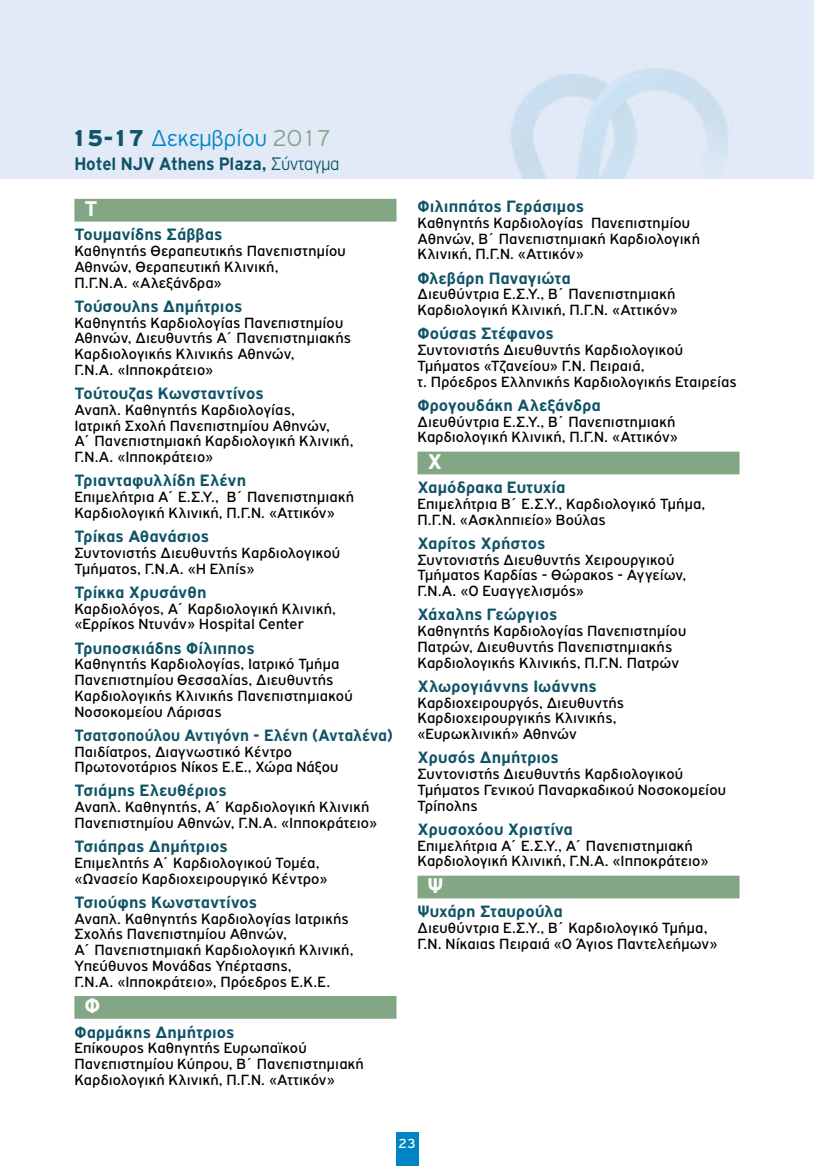
<style>
.page{position:relative;width:814px;height:1166px;background:#fff}
.page>*{position:absolute;margin:0;border:0;box-sizing:border-box;transform-origin:0 0}
.t1{font:300 24.5px "PF Highway Gothic";color:#0084c4}
.t2{font:700 22.75px "PF Highway Gothic";color:#fff}
.t3{font:700 19.25px "PF Highway Gothic";color:#0e5366;scale:.93 1}
.t4{font:700 17.5px "PF Highway Gothic";letter-spacing:.01em;color:#0e5366}
.t5{font:700 17.5px "PF Highway Gothic";letter-spacing:.01em;color:#0e5366;scale:.95 1}
.t6{font:15.75px/15.8px "PF Highway Gothic";letter-spacing:.01em;color:#000}
.t7{font:14px "PF Highway Gothic";color:#fff}
.s1{font-weight:900;color:#0e5366}
.s2{color:#83a785}
.s3{font-weight:300}
</style>
<div class="page">
<div style="left:0;top:0;width:814px;height:179px;background:#e1eaf6"></div>
<img style="left:510px;top:68px;width:218px;height:111px">
<div style="left:396px;top:1132px;width:22px;height:34px;background:#0084c4"></div>
<div style="left:74px;top:199px;width:322px;height:23px;background:#83a785"></div>
<div style="left:74px;top:996px;width:322px;height:23px;background:#83a785"></div>
<div style="left:417px;top:452px;width:322px;height:22px;background:#83a785"></div>
<div style="left:417px;top:875px;width:322px;height:23px;background:#83a785"></div>
<h1 class="t1" style="left:71px;top:125px;width:262px"><span class="s1">15-17</span> Δεκεμβρίου <span class="s2">2017</span></h1>
<p class="t3" style="left:74px;top:153px;width:286px">Hotel NJV Athens Plaza, <span class="s3">Σύνταγμα</span></p>
<h2 class="t2" style="left:84px;top:196px;width:14px">Τ</h2>
<p class="t4" style="left:74px;top:225px;width:149px">Τουμανίδης Σάββας</p>
<p class="t6" style="left:74px;top:243px;width:273px">Καθηγητής Θεραπευτικής Πανεπιστημίου<br>Αθηνών, Θεραπευτική Κλινική,<br>Π.Γ.Ν.Α. «Αλεξάνδρα»</p>
<p class="t4" style="left:74px;top:297px;width:169px">Τούσουλης Δημήτριος</p>
<p class="t6" style="left:74px;top:315px;width:278px">Καθηγητής Καρδιολογίας Πανεπιστημίου Αθηνών, Διευθυντής Α΄ Πανεπιστημιακής Καρδιολογικής Κλινικής Αθηνών,<br>Γ.Ν.Α. «Ιπποκράτειο»</p>
<p class="t4" style="left:74px;top:384px;width:191px">Τούτουζας Κωνσταντίνος</p>
<p class="t6" style="left:74px;top:402px;width:280px">Αναπλ. Καθηγητής Καρδιολογίας,<br>Ιατρική Σχολή Πανεπιστημίου Αθηνών,<br>Α΄ Πανεπιστημιακή Καρδιολογική Κλινική, Γ.Ν.Α. «Ιπποκράτειο»</p>
<p class="t4" style="left:74px;top:471px;width:173px">Τριανταφυλλίδη Ελένη</p>
<p class="t6" style="left:74px;top:489px;width:281px">Επιμελήτρια Α΄ Ε.Σ.Υ., Β΄ Πανεπιστημιακή<br>Καρδιολογική Κλινική, Π.Γ.Ν. «Αττικόν»</p>
<p class="t4" style="left:74px;top:527px;width:136px">Τρίκας Αθανάσιος</p>
<p class="t6" style="left:74px;top:545px;width:267px">Συντονιστής Διευθυντής Καρδιολογικού<br>Τμήματος, Γ.Ν.Α. «Η Ελπίς»</p>
<p class="t4" style="left:74px;top:582px;width:133px">Τρίκκα Χρυσάνθη</p>
<p class="t6" style="left:74px;top:600px;width:263px">Καρδιολόγος, Α΄ Καρδιολογική Κλινική, «Ερρίκος Ντυνάν» Hospital Center</p>
<p class="t4" style="left:74px;top:638px;width:182px">Τρυποσκιάδης Φίλιππος</p>
<p class="t6" style="left:74px;top:656px;width:279px">Καθηγητής Καρδιολογίας, Ιατρικό Τμήμα Πανεπιστημίου Θεσσαλίας, Διευθυντής Καρδιολογικής Κλινικής Πανεπιστημιακού Νοσοκομείου Λάρισας</p>
<p class="t5" style="left:74px;top:725px;width:337px">Τσατσοπούλου Αντιγόνη - Ελένη (Ανταλένα)</p>
<p class="t6" style="left:74px;top:743px;width:265px">Παιδίατρος, Διαγνωστικό Κέντρο<br>Πρωτονοτάριος Νίκος Ε.Ε., Χώρα Νάξου</p>
<p class="t4" style="left:74px;top:781px;width:154px">Τσιάμης Ελευθέριος</p>
<p class="t6" style="left:74px;top:799px;width:304px">Αναπλ. Καθηγητής, Α΄ Καρδιολογική Κλινική<br>Πανεπιστημίου Αθηνών, Γ.Ν.Α. «Ιπποκράτειο»</p>
<p class="t4" style="left:74px;top:837px;width:155px">Τσιάπρας Δημήτριος</p>
<p class="t6" style="left:74px;top:855px;width:254px">Επιμελητής Α΄ Καρδιολογικού Τομέα, «Ωνασείο Καρδιοχειρουργικό Κέντρο»</p>
<p class="t4" style="left:74px;top:893px;width:184px">Τσιούφης Κωνσταντίνος</p>
<p class="t6" style="left:74px;top:910px;width:280px">Αναπλ. Καθηγητής Καρδιολογίας Ιατρικής Σχολής Πανεπιστημίου Αθηνών,<br>Α΄ Πανεπιστημιακή Καρδιολογική Κλινική, Υπεύθυνος Μονάδας Υπέρτασης,<br>Γ.Ν.Α. «Ιπποκράτειο», Πρόεδρος Ε.Κ.Ε.</p>
<h2 class="t2" style="left:84px;top:993px;width:15px">φ</h2>
<p class="t4" style="left:74px;top:1022px;width:162px">Φαρμάκης Δημήτριος</p>
<p class="t6" style="left:74px;top:1040px;width:291px">Επίκουρος Καθηγητής Ευρωπαϊκού<br>Πανεπιστημίου Κύπρου, Β΄ Πανεπιστημιακή<br>Καρδιολογική Κλινική, Π.Γ.Ν. «Αττικόν»</p>
<p class="t4" style="left:417px;top:197px;width:168px">Φιλιππάτος Γεράσιμος</p>
<p class="t6" style="left:417px;top:215px;width:284px">Καθηγητής Καρδιολογίας Πανεπιστημίου<br>Αθηνών, Β΄ Πανεπιστημιακή Καρδιολογική<br>Κλινική, Π.Γ.Ν. «Αττικόν»</p>
<p class="t4" style="left:417px;top:268px;width:155px">Φλεβάρη Παναγιώτα</p>
<p class="t6" style="left:417px;top:286px;width:262px">Διευθύντρια Ε.Σ.Υ., Β΄ Πανεπιστημιακή<br>Καρδιολογική Κλινική, Π.Γ.Ν. «Αττικόν»</p>
<p class="t4" style="left:417px;top:324px;width:138px">Φούσας Στέφανος</p>
<p class="t6" style="left:417px;top:342px;width:321px">Συντονιστής Διευθυντής Καρδιολογικού<br>Τμήματος «Τζανείου» Γ.Ν. Πειραιά,<br>τ. Πρόεδρος Ελληνικής Καρδιολογικής Εταιρείας</p>
<p class="t4" style="left:417px;top:395px;width:185px">Φρογουδάκη Αλεξάνδρα</p>
<p class="t6" style="left:417px;top:413px;width:262px">Διευθύντρια Ε.Σ.Υ., Β΄ Πανεπιστημιακή<br>Καρδιολογική Κλινική, Π.Γ.Ν. «Αττικόν»</p>
<h2 class="t2" style="left:427px;top:449px;width:12px">χ</h2>
<p class="t4" style="left:417px;top:478px;width:149px">Χαμόδρακα Ευτυχία</p>
<p class="t6" style="left:417px;top:496px;width:289px">Επιμελήτρια Β΄ Ε.Σ.Υ., Καρδιολογικό Τμήμα,<br>Π.Γ.Ν. «Ασκληπιείο» Βούλας</p>
<p class="t4" style="left:417px;top:534px;width:129px">Χαρίτος Χρήστος</p>
<p class="t6" style="left:417px;top:551px;width:270px">Συντονιστής Διευθυντής Χειρουργικού<br>Τμήματος Καρδίας - Θώρακος - Αγγείων,<br>Γ.Ν.Α. «Ο Ευαγγελισμός»</p>
<p class="t4" style="left:417px;top:605px;width:141px">Χάχαλης Γεώργιος</p>
<p class="t6" style="left:417px;top:623px;width:270px">Καθηγητής Καρδιολογίας Πανεπιστημίου<br>Πατρών, Διευθυντής Πανεπιστημιακής<br>Καρδιολογικής Κλινικής, Π.Γ.Ν. Πατρών</p>
<p class="t4" style="left:417px;top:677px;width:181px">Χλωρογιάννης Ιωάννης</p>
<p class="t6" style="left:417px;top:694px;width:208px">Καρδιοχειρουργός, Διευθυντής<br>Καρδιοχειρουργικής Κλινικής, «Ευρωκλινική» Αθηνών</p>
<p class="t4" style="left:417px;top:748px;width:143px">Χρυσός Δημήτριος</p>
<p class="t6" style="left:417px;top:766px;width:310px">Συντονιστής Διευθυντής Καρδιολογικού<br>Τμήματος Γενικού Παναρκαδικού Νοσοκομείου<br>Τρίπολης</p>
<p class="t4" style="left:417px;top:819px;width:157px">Χρυσοχόου Χριστίνα</p>
<p class="t6" style="left:417px;top:837px;width:292px">Επιμελήτρια Α΄ Ε.Σ.Υ., Α΄ Πανεπιστημιακή<br>Καρδιολογική Κλινική, Γ.Ν.Α. «Ιπποκράτειο»</p>
<h2 class="t2" style="left:427px;top:873px;width:15px">ψ</h2>
<p class="t4" style="left:417px;top:902px;width:146px">Ψυχάρη Σταυρούλα</p>
<p class="t6" style="left:417px;top:920px;width:301px">Διευθύντρια Ε.Σ.Υ., Β΄ Καρδιολογικό Τμήμα,<br>Γ.Ν. Νίκαιας Πειραιά «Ο Άγιος Παντελεήμων»</p>
<p class="t7" style="left:398px;top:1136px;width:19px">23</p>
</div>
